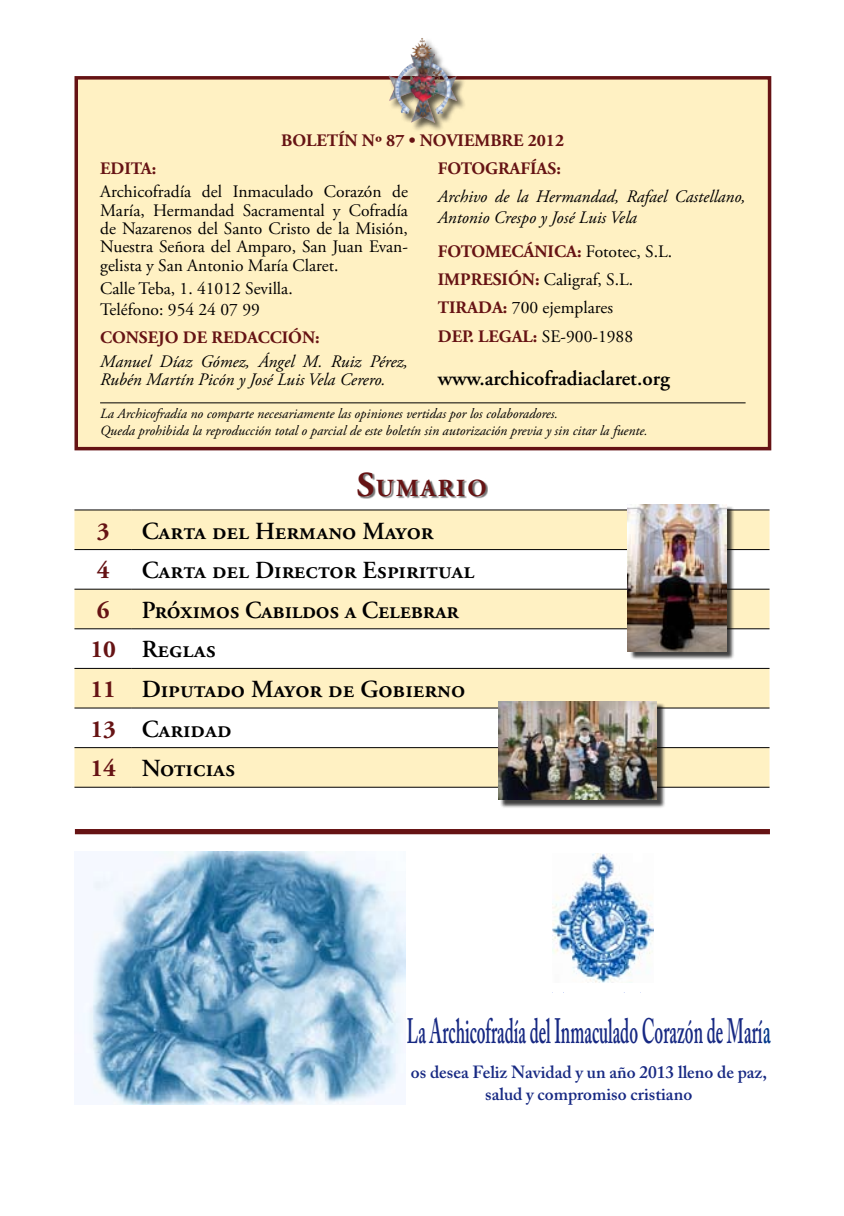
<style>
.page{position:relative;width:844px;height:1216px;background:#fff}
.page>*{position:absolute;margin:0;border:0;box-sizing:border-box;transform-origin:0 0}
.t1{font:600 35px "Adobe Caslon Pro";color:#172983;scale:.49 1}
.t2{font:600 24.5px/39.6px "Adobe Garamond Pro";color:#000}
.t3{font:700 24.5px "Adobe Garamond Pro";letter-spacing:.085em;color:#661314}
.t4{font:600 21px "Adobe Garamond Pro";color:#000}
.t5{font:17.5px/18.4px "Adobe Garamond Pro";color:#000}
.t6{font:italic 17.5px/18.4px "Adobe Garamond Pro";color:#000}
.t7{font:600 17.5px/22.8px "Adobe Caslon Pro";color:#172983;text-align:center}
.t8{font:700 17.5px "Adobe Garamond Pro";color:#661314}
.t9{font:italic 14px/16.6px "Adobe Garamond Pro";color:#000}
.s1{font-weight:700;color:#661314}
.s2{font-size:35px}
.s3{color:#00378b}
</style>
<div class="page">
<hr style="left:843px;top:1141px;width:1px;height:74px;background:#fff1c3">
<div style="left:74px;top:76px;width:698px;height:375px;background:#fff1c3"></div>
<div style="left:358px;top:473px;width:129px;height:26px;background:#000;opacity:.55"></div>
<hr style="left:100px;top:402px;width:645px;height:1px;background:#000">
<div style="left:388px;top:37px;width:78px;height:94px;background:#000;opacity:.65"></div>
<img style="left:388px;top:38px;width:38px;height:85px">
<svg style="left:74px;top:510px;width:695px;height:276px;fill:#fff1c3"></svg>
<hr style="left:74px;top:509px;width:58px;height:1px;background:#000">
<hr style="left:132px;top:509px;width:637px;height:1px;background:#000">
<hr style="left:74px;top:549px;width:58px;height:1px;background:#000">
<hr style="left:132px;top:549px;width:637px;height:1px;background:#000">
<hr style="left:74px;top:588px;width:58px;height:1px;background:#000">
<hr style="left:132px;top:588px;width:637px;height:1px;background:#000">
<hr style="left:74px;top:628px;width:58px;height:1px;background:#000">
<hr style="left:132px;top:628px;width:637px;height:1px;background:#000">
<hr style="left:74px;top:668px;width:58px;height:1px;background:#000">
<hr style="left:132px;top:668px;width:637px;height:1px;background:#000">
<hr style="left:74px;top:707px;width:58px;height:1px;background:#000">
<hr style="left:132px;top:707px;width:637px;height:1px;background:#000">
<hr style="left:74px;top:747px;width:58px;height:1px;background:#000">
<hr style="left:132px;top:747px;width:637px;height:1px;background:#000">
<hr style="left:74px;top:786px;width:58px;height:1px;background:#000">
<hr style="left:132px;top:786px;width:637px;height:1px;background:#000">
<div style="left:75px;top:829px;width:694px;height:5px;background:#661314"></div>
<img style="left:77px;top:851px;width:329px;height:253px">
<img style="left:552px;top:853px;width:101px;height:129px">
<div style="left:629px;top:505px;width:105px;height:155px;background:#000;opacity:.75"></div>
<img style="left:627px;top:504px;width:98px;height:147px">
<div style="left:499px;top:703px;width:166px;height:105px;background:#000;opacity:.75"></div>
<img style="left:498px;top:701px;width:158px;height:98px">
<p class="t8" style="left:281px;top:130px;width:284px">BOLETÍN Nº 87 • NOVIEMBRE 2012</p>
<p class="t8" style="left:100px;top:158px;width:58px">EDITA:</p>
<p class="t5" style="left:100px;top:183px;width:309px;text-align:justify">Archicofradía del Inmaculado Corazón de María, Hermandad Sacramental y Cofradía de Nazarenos del Santo Cristo de la Misión, Nuestra Señora del Amparo, San Juan Evan&shy;gelista y San Antonio María Claret.</p>
<p class="t5" style="left:100px;top:279px;width:194px;line-height:20.8px">Calle Teba, 1. 41012 Sevilla.<br>Teléfono: 954 24 07 99</p>
<p class="t8" style="left:100px;top:327px;width:221px">CONSEJO DE REDACCIÓN:</p>
<p class="t6" style="left:100px;top:352px;width:309px">Manuel Díaz Gómez, Ángel M. Ruiz Pérez,<br>Rubén Martín Picón y José Luis Vela Cerero.</p>
<p class="t8" style="left:437px;top:158px;width:125px">FOTOGRAFÍAS:</p>
<p class="t6" style="left:437px;top:187px;width:309px;line-height:21px">Archivo de la Hermandad, Rafael Castellano,<br>Antonio Crespo y José Luis Vela</p>
<p class="t5" style="left:437px;top:237px;width:236px;line-height:28.3px"><span class="s1">FOTOMECÁNICA:</span> Fototec, S.L.<br><span class="s1">IMPRESIÓN:</span> Caligraf, S.L.<br><span class="s1">TIRADA:</span> 700 ejemplares<br><span class="s1">DEP. LEGAL:</span> SE-900-1988</p>
<p class="t4" style="left:437px;top:366px;width:234px">www.archicofradiaclaret.org</p>
<p class="t9" style="left:100px;top:406px;width:549px">La Archicofradía no comparte necesariamente las opiniones vertidas por los colaboradores.<br>Queda prohibida la reproducción total o parcial de este boletín sin autorización previa y sin citar la fuente.</p>
<h2 class="t3" style="left:356px;top:474px;width:132px"><span class="s2">S</span>UMARIO</h2>
<h2 class="t3" style="left:97px;top:516px;width:14px">3</h2>
<h2 class="t2" style="left:142px;top:511px;width:293px">Carta del Hermano Mayor</h2>
<h2 class="t3" style="left:97px;top:556px;width:14px">4</h2>
<h2 class="t2" style="left:142px;top:551px;width:334px">Carta del Director Espiritual</h2>
<h2 class="t3" style="left:97px;top:596px;width:14px">6</h2>
<h2 class="t2" style="left:90px;top:590px;width:376px;text-indent:51px">Próximos Cabildos a Celebrar<br><span class="s1">10</span> Reglas<br><span class="s1">11</span> Diputado Mayor de Gobierno<br><span class="s1">13</span> Caridad<br><span class="s1">14</span> Noticias</h2>
<h1 class="t1" style="left:407px;top:1010px;width:743px">La Archicofradía del Inmaculado Corazón de Marí<span class="s3">a</span></h1>
<p class="t7" style="left:411px;top:1060px;width:357px">os desea Feliz Navidad y un año 2013 lleno de paz, salud y compromiso cristiano</p>
</div>
